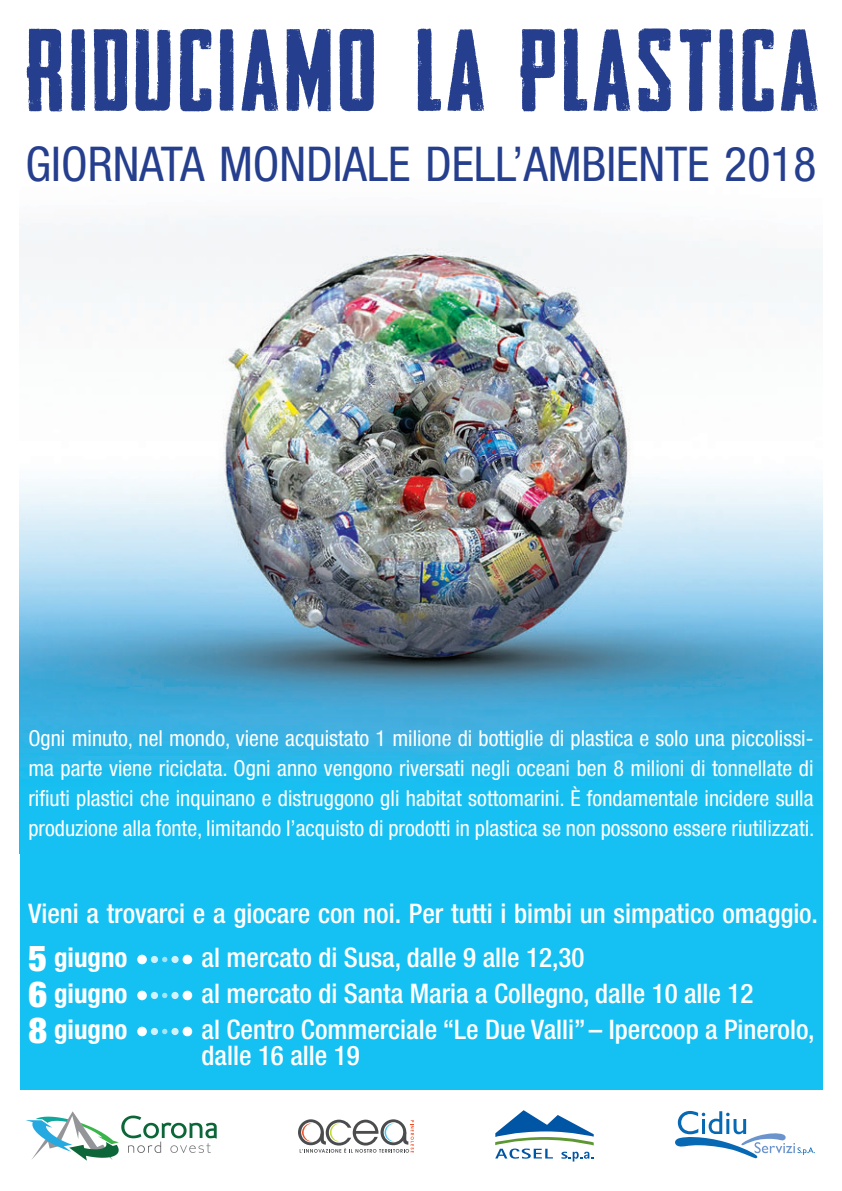
<style>
.page{position:relative;width:842px;height:1191px;background:#fff}
.page>*{position:absolute;margin:0;border:0;box-sizing:border-box;transform-origin:0 0}
.t1{font:condensed 48px "Helvetica Neue LT Std";color:#253f8e}
.t2{font:500 condensed 27px/36px "Helvetica Neue LT Std";color:#fff}
.t3{font:700 condensed 27px/36px "Helvetica Neue LT Std";color:#fff;text-align:justify}
.t4{font:condensed 22px/30px "Helvetica Neue LT Std";color:#fff;text-align:justify}
.s1{font-weight:900;font-size:36px}
</style>
<div class="page">
<div style="left:20px;top:697px;width:802px;height:392px;background:#15c0f2"></div>
<img style="left:20px;top:218px;width:802px;height:564px">
<svg style="left:298px;top:1119px;width:116px;height:33px"></svg>
<svg style="left:26px;top:1111px;width:191px;height:49px"></svg>
<svg style="left:495px;top:1110px;width:99px;height:51px"></svg>
<svg style="left:675px;top:1111px;width:140px;height:47px"></svg>
<svg style="left:27px;top:28px;width:791px;height:83px"></svg>
<div style="left:137px;top:954px;width:10px;height:10px;background:#fff;border-radius:50%"></div>
<div style="left:151px;top:956px;width:7px;height:7px;background:#d0f2fc;border-radius:50%"></div>
<svg style="left:162px;top:956px;width:5px;height:6px"></svg>
<svg style="left:171px;top:956px;width:8px;height:7px"></svg>
<div style="left:183px;top:954px;width:9px;height:10px;background:#fff;border-radius:50%"></div>
<div style="left:137px;top:990px;width:10px;height:10px;background:#fff;border-radius:50%"></div>
<svg style="left:151px;top:991px;width:7px;height:8px"></svg>
<svg style="left:162px;top:992px;width:5px;height:6px"></svg>
<svg style="left:171px;top:991px;width:8px;height:8px"></svg>
<div style="left:183px;top:990px;width:9px;height:10px;background:#fff;border-radius:50%"></div>
<div style="left:137px;top:1026px;width:10px;height:10px;background:#fff;border-radius:50%"></div>
<div style="left:151px;top:1028px;width:7px;height:7px;background:#d0f2fc;border-radius:50%"></div>
<svg style="left:162px;top:1028px;width:5px;height:6px"></svg>
<svg style="left:171px;top:1028px;width:8px;height:7px"></svg>
<div style="left:183px;top:1026px;width:9px;height:10px;background:#fff;border-radius:50%"></div>
<h1 class="t1" style="left:26px;top:136px;width:792px">Giornata Mondiale dell’Am biente 2018</h1>
<p class="t4" style="left:28px;top:722px;width:788px">Ogni minuto, nel mondo, viene acquistato 1 milione di bottiglie di plastica e solo una piccolissi&shy;ma parte viene riciclata. Ogni anno vengono riversati negli oceani ben 8 milioni di tonnellate di rifiuti plastici che inquinano e distruggono gli habitat sottomarini. È fondamentale incidere sulla produzione alla fonte, limitando l’acquisto di prodotti in plastica se non possono essere riutilizzati.</p>
<p class="t2" style="left:28px;top:895px;width:791px">Vieni a trovarci e a giocare con noi. Per tutti i bimbi un simpatico omaggio.</p>
<p class="t3" style="left:28px;top:938px;width:101px"><span class="s1">5</span> giugno <span class="s1">6</span> giugno <span class="s1">8</span> giugno</p>
<p class="t2" style="left:202px;top:938px;width:614px">al mercato di Susa, dalle 9 alle 12,30<br>al mercato di Santa Maria a Collegno, dalle 10 alle 12<br>al Centro Commerciale “Le Due Valli” – Ipercoop a Pinerolo,</p>
<p class="t2" style="left:202px;top:1036px;width:160px">dalle 16 alle 19</p>
</div>
